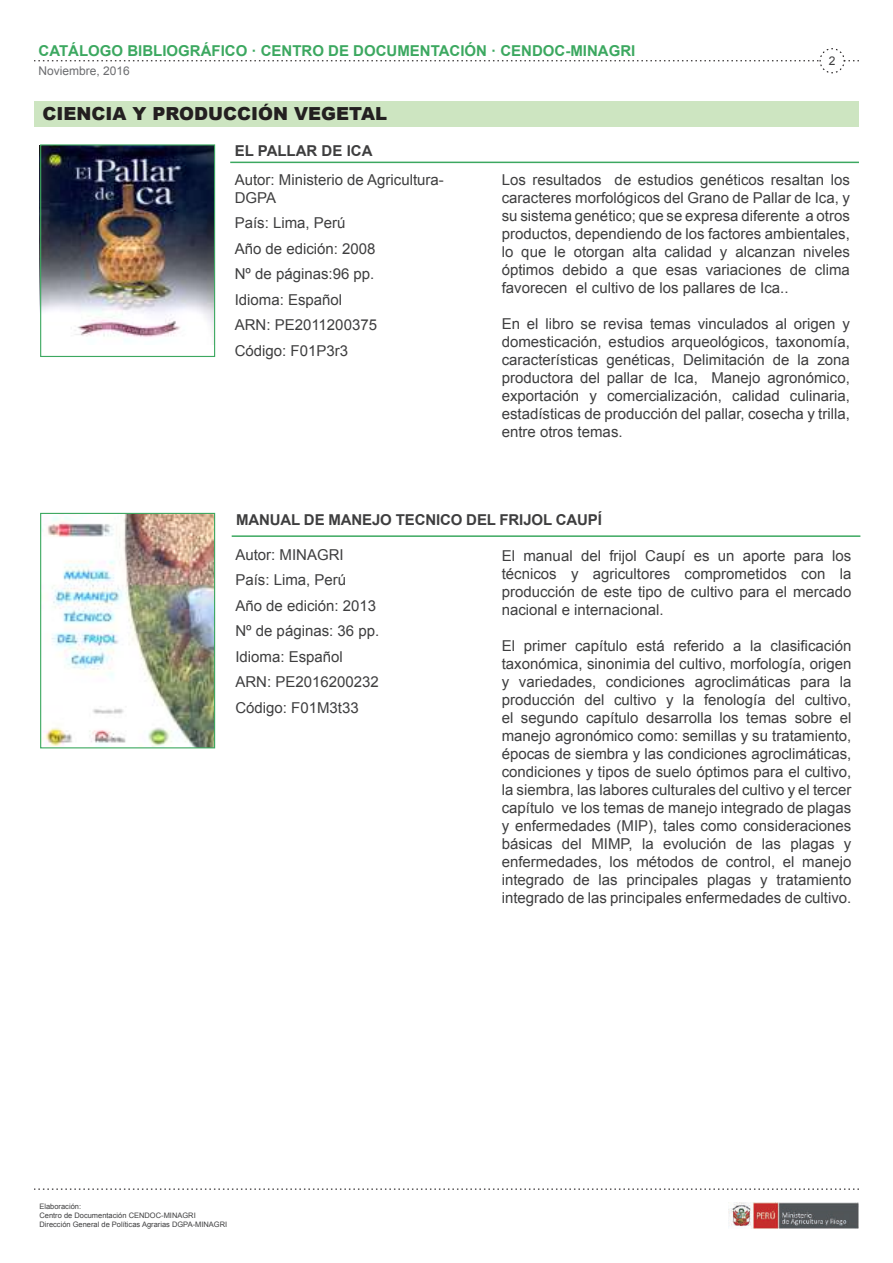
<style>
.page{position:relative;width:893px;height:1263px;background:#fff}
.page>*{position:absolute;margin:0;border:0;box-sizing:border-box;transform-origin:0 0}
.t1{font:900 18px "Arial";color:#231f20}
.t2{font:15px/18px "Arial";color:#3e3e3f;text-align:justify}
.t3{font:700 15px "Arial";color:#3ca860}
.t4{font:700 15px "Arial";letter-spacing:-.01em;color:#3e3e3f}
.t5{font:12px "Arial";color:#6c6d70}
.t6{font:12px "Arial";color:#3e3e3f}
.t7{font:7.5px/9px "Arial";color:#3e3e3f}
</style>
<div class="page">
<svg style="left:34px;top:1188px;width:825px;height:2px"></svg>
<svg style="left:34px;top:48px;width:825px;height:26px"></svg>
<img style="left:729px;top:1203px;width:130px;height:26px">
<div style="left:34px;top:101px;width:825px;height:25px;background:#cde5c1"></div>
<hr style="left:230px;top:162px;width:629px;height:1px;background:#3ca860">
<img style="left:42px;top:146px;width:171px;height:196px">
<div style="left:40px;top:144px;width:175px;height:213px;border:1px solid #3ca860"></div>
<hr style="left:232px;top:535px;width:628px;height:2px;background:#3ca860">
<img style="left:44px;top:515px;width:169px;height:231px">
<div style="left:40px;top:513px;width:175px;height:235px;border:1px solid #3ca860"></div>
<p class="t3" style="left:39px;top:40px;width:598px">CATÁLOGO BIBLIOGRÁFICO · CENTRO DE DOCUMENTACIÓN · CENDOC-MINAGRI</p>
<p class="t5" style="left:39px;top:62px;width:93px">Noviembre, 2016</p>
<p class="t1" style="left:43px;top:101px;width:346px">CIENCIA Y PRODUCCIÓN VEGETAL</p>
<p class="t4" style="left:235px;top:141px;width:139px">EL PALLAR DE ICA</p>
<p class="t6" style="left:829px;top:53px;width:8px">2</p>
<p class="t2" style="left:235px;top:171px;width:211px">Autor: Ministerio de Agricultura-<br>DGPA</p>
<p class="t2" style="left:235px;top:210px;width:144px;line-height:25.5px;text-align:left">País: Lima, Perú<br>Año de edición: 2008<br>Nº de páginas:96 pp.<br>Idioma: Español<br>ARN: PE2011200375<br>Código: F01P3r3</p>
<p class="t2" style="left:502px;top:171px;width:350px">Los resultados de estudios genéticos resaltan los caracteres morfológicos del Grano de Pallar de Ica, y su sistema genético; que se expresa diferente a otros productos, dependiendo de los factores ambientales, lo que le otorgan alta calidad y alcanzan niveles óptimos debido a que esas variaciones de clima favorecen el cultivo de los pallares de Ica..</p>
<p class="t2" style="left:502px;top:315px;width:350px">En el libro se revisa temas vinculados al origen y domesticación, estudios arqueológicos, taxonomía, características genéticas, Delimitación de la zona productora del pallar de Ica, Manejo agronómico, exportación y comercialización, calidad culinaria, estadísticas de producción del pallar, cosecha y trilla, entre otros temas.</p>
<p class="t4" style="left:236px;top:510px;width:367px">MANUAL DE MANEJO TECNICO DEL FRIJOL CAUPÍ</p>
<p class="t2" style="left:235px;top:542px;width:145px;line-height:25.5px;text-align:left">Autor: MINAGRI<br>País: Lima, Perú<br>Año de edición: 2013<br>Nº de páginas: 36 pp.<br>Idioma: Español<br>ARN: PE2016200232<br>Código: F01M3t33</p>
<p class="t2" style="left:502px;top:547px;width:351px">El manual del frijol Caupí es un aporte para los técnicos y agricultores comprometidos con la producción de este tipo de cultivo para el mercado nacional e internacional.</p>
<p class="t2" style="left:502px;top:637px;width:351px">El primer capítulo está referido a la clasificación taxonómica, sinonimia del cultivo, morfología, origen y variedades, condiciones agroclimáticas para la producción del cultivo y la fenología del cultivo, el segundo capítulo desarrolla los temas sobre el manejo agronómico como: semillas y su tratamiento, épocas de siembra y las condiciones agroclimáticas, condiciones y tipos de suelo óptimos para el cultivo, la siembra, las labores culturales del cultivo y el tercer capítulo ve los temas de manejo integrado de plagas y enfermedades (MIP), tales como consideraciones básicas del MIMP, la evolución de las plagas y enfermedades, los métodos de control, el manejo integrado de las principales plagas y tratamiento integrado de las principales enfermedades de cultivo.</p>
<p class="t7" style="left:39px;top:1202px;width:189px">Elaboración:<br>Centro de Documentación CENDOC-MINAGRI<br>Dirección General de Políticas Agrarias DGPA-MINAGRI</p>
</div>
